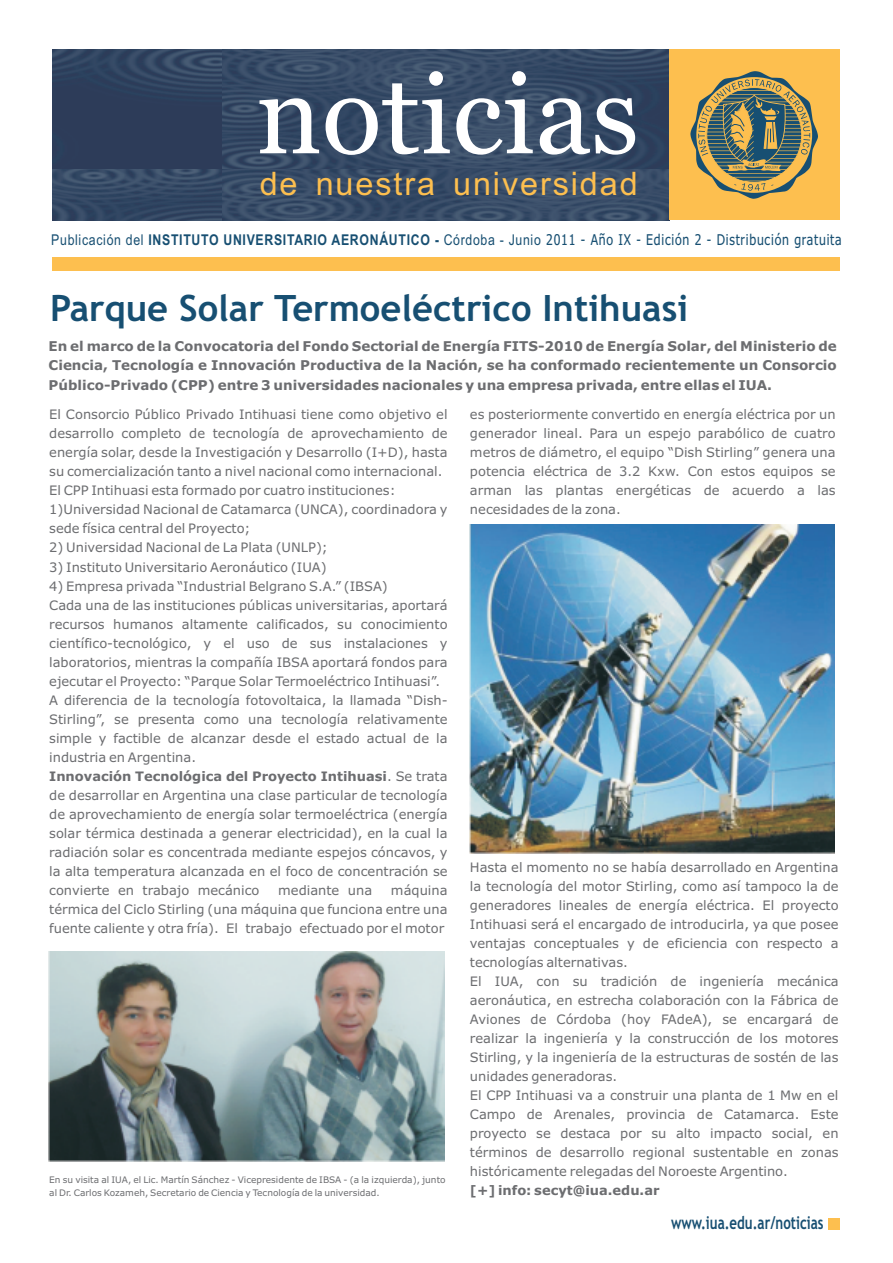
<style>
.page{position:relative;width:893px;height:1263px;background:#fff}
.page>*{position:absolute;margin:0;border:0;box-sizing:border-box;transform-origin:0 0}
.t1{font:700 36.3px "Trebuchet MS";color:#174f72}
.t2{font:32.4px "Arial";letter-spacing:.06em;color:#fdbf4f}
.t3{font:700 17.85px "Trebuchet MS";color:#174f72;scale:.74 1}
.t4{font:14.85px "Tahoma";letter-spacing:.06em;color:#174f72;scale:.83 1}
.t5{font:700 13.5px/19.6px "Verdana";color:#6c6d70;text-align:justify}
.t6{font:13.05px/19px "Verdana";color:#6c6d70}
.t7{font:700 13.05px "Verdana";color:#6c6d70}
.t8{font:9px/13.2px "Verdana";color:#6c6d70}
.s1{font-family:"Arial"}
.s2{font-family:"Arial";font-weight:700}
.s3{font-weight:700}
</style>
<div class="page">
<div style="left:828px;top:1218px;width:11px;height:12px;background:#fdbf4f"></div>
<svg style="left:52px;top:50px;width:617px;height:170px;background:#344763"></svg>
<svg style="left:259px;top:71px;width:376px;height:84px"></svg>
<div style="left:669px;top:50px;width:170px;height:170px;background:#fdbf4f"></div>
<svg style="left:690px;top:71px;width:128px;height:128px"></svg>
<div style="left:52px;top:257px;width:787px;height:14px;background:#fdbf4f"></div>
<img style="left:48px;top:951px;width:396px;height:210px">
<img style="left:469px;top:524px;width:365px;height:329px">
<h2 class="t2" style="left:260px;top:171px;width:379px">de nuestra universidad</h2>
<p class="t4" style="left:51px;top:234px;width:954px"><span class="s1">Publicación del</span> <span class="s2">INSTITUTO UNIVERSITARIO AERONÁUTICO -</span> <span class="s1">Córdoba - Junio</span> 2011 - Año IX - Edición 2 - Distribución gratuita</p>
<h1 class="t1" style="left:50px;top:294px;width:640px">Parque Solar Termoeléctrico Intihuasi</h1>
<p class="t5" style="left:49px;top:337px;width:790px">En el marco de la Convocatoria del Fondo Sectorial de Energía FITS-2010 de Energía Solar, del Ministerio de Ciencia, Tecnología e Innovación Productiva de la Nación, se ha conformado recientemente un Consorcio Público-Privado (CPP) entre 3 universidades nacionales y una empresa privada, entre ellas el IUA.</p>
<p class="t6" style="left:49px;top:406px;width:400px">El Consorcio Público Privado Intihuasi tiene como objetivo el desarrollo completo de tecnología de aprovechamiento de energía solar, desde la Investigación y Desarrollo (I+D), hasta su comercialización tanto a nivel nacional como internacional.<br>El CPP Intihuasi esta formado por cuatro instituciones:<br>1)Universidad Nacional de Catamarca (UNCA), coordinadora y sede física central del Proyecto;</p>
<p class="t6" style="left:49px;top:539px;width:280px">2) Universidad Nacional de La Plata (UNLP);</p>
<p class="t6" style="left:49px;top:558px;width:279px">3) Instituto Universitario Aeronáutico (IUA)</p>
<p class="t6" style="left:49px;top:577px;width:400px">4) Empresa privada “Industrial Belgrano S.A.” (IBSA)<br>Cada una de las instituciones públicas universitarias, aportará recursos humanos altamente calificados, su conocimiento científico-tecnológico, y el uso de sus instalaciones y laboratorios, mientras la compañía IBSA aportará fondos para ejecutar el Proyecto: “Parque Solar Termoeléctrico Intihuasi”.<br>A diferencia de la tecnología fotovoltaica, la llamada “Dish-Stirling”, se presenta como una tecnología relativamente simple y factible de alcanzar desde el estado actual de la industria en Argentina.<br><span class="s3">Innovación Tecnológica del Proyecto Intihuasi</span>. Se trata de desarrollar en Argentina una clase particular de tecnología de aprovechamiento de energía solar termoeléctrica (energía solar térmica destinada a generar electricidad), en la cual la radiación solar es concentrada mediante espejos cóncavos, y la alta temperatura alcanzada en el foco de concentración se convierte en trabajo mecánico</p>
<p class="t6" style="left:470px;top:406px;width:367px;text-align:justify">es posteriormente convertido en energía eléctrica por un generador lineal. Para un espejo parabólico de cuatro metros de diámetro, el equipo “Dish Stirling” genera una potencia eléctrica de 3.2 Kxw. Con estos equipos se arman las plantas energéticas de acuerdo a las necesidades de la zona.</p>
<p class="t6" style="left:470px;top:859px;width:370px">Hasta el momento no se había desarrollado en Argentina la tecnología del motor Stirling, como así tampoco la de generadores lineales de energía eléctrica. El proyecto Intihuasi será el encargado de introducirla, ya que posee ventajas conceptuales y de eficiencia con respecto a tecnologías alternativas.<br>El IUA, con su tradición de ingeniería mecánica aeronáutica, en estrecha colaboración con la Fábrica de Aviones de Córdoba (hoy FAdeA), se encargará de realizar la ingeniería y la construcción de los motores Stirling, y la ingeniería de la estructuras de sostén de las unidades generadoras.<br>El CPP Intihuasi va a construir una planta de 1 Mw en el Campo de Arenales, provincia de Catamarca. Este proyecto se destaca por su alto impacto social, en términos de desarrollo regional sustentable en zonas históricamente relegadas del Noroeste Argentino.</p>
<p class="t7" style="left:470px;top:1185px;width:191px">[+] info: secyt@iua.edu.ar</p>
<p class="t6" style="left:49px;top:882px;width:400px;text-align:justify;text-indent:342px">máquina térmica del Ciclo Stirling (una máquina que funciona entre una fuente caliente y otra fría). El trabajo efectuado por el motor</p>
<p class="t6" style="left:278px;top:882px;width:96px">mediante una</p>
<p class="t8" style="left:49px;top:1173px;width:398px">En su visita al IUA, el Lic. Martín Sánchez - Vicepresidente de IBSA - (a la izquierda), junto al Dr. Carlos Kozameh, Secretario de Ciencia y Tecnología de la universidad.</p>
<h3 class="t3" style="left:671px;top:1216px;width:207px">www.iua.edu.ar/noticias</h3>
</div>
